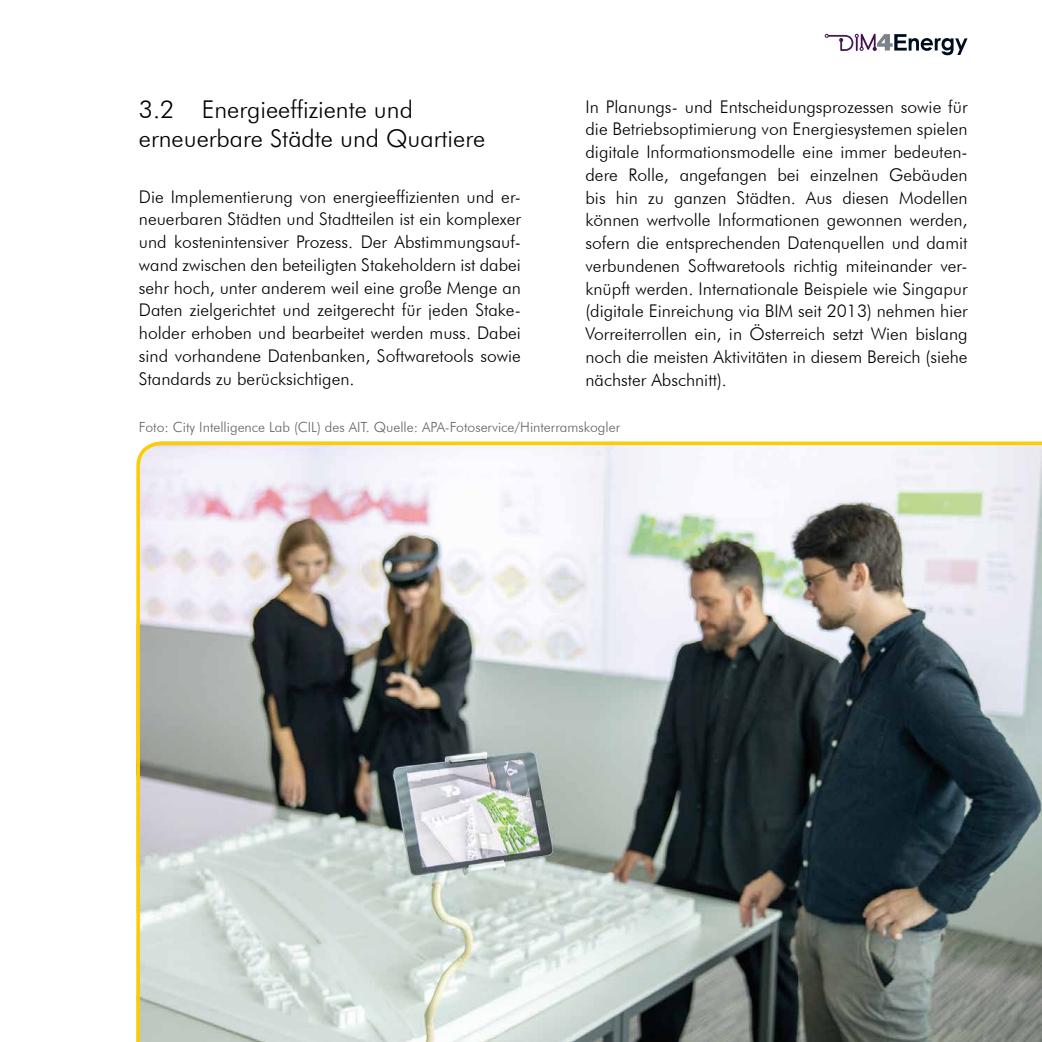
<style>
.page{position:relative;width:1042px;height:1042px;background:#fff}
.page>*{position:absolute;margin:0;border:0;box-sizing:border-box;transform-origin:0 0}
.t1{font:300 24.5px/29.4px "Futura BT";color:#000}
.t2{font:300 17.5px/22.8px "Futura BT";color:#000;text-align:justify}
.t3{font:300 14px "Futura BT";color:#646363}
</style>
<div class="page">
<img style="left:136px;top:441px;width:906px;height:601px">
<svg style="left:824px;top:34px;width:143px;height:21px"></svg>
<h1 class="t1" style="left:139px;top:94px;width:348px">3.2 Energieeffiziente und erneuerbare Städte und Quartiere</h1>
<p class="t2" style="left:585px;top:95px;width:383px">In Planungs- und Entscheidungsprozessen sowie für die Betriebsoptimierung von Energiesystemen spielen digitale Informationsmodelle eine immer bedeuten&shy;dere Rolle, angefangen bei einzelnen Gebäuden bis hin zu ganzen Städten. Aus diesen Modellen können wertvolle Informationen gewonnen werden, sofern die entsprechenden Datenquellen und damit verbundenen Softwaretools richtig miteinander ver&shy;knüpft werden. Internationale Beispiele wie Singapur (digitale Einreichung via BIM seit 2013) nehmen hier Vorreiterrollen ein, in Österreich setzt Wien bislang noch die meisten Aktivitäten in diesem Bereich (siehe nächster Abschnitt).</p>
<p class="t3" style="left:139px;top:418px;width:483px">Foto: City Intelligence Lab (CIL) des AIT. Quelle: APA-Fotoservice/Hinterramskogler</p>
<p class="t2" style="left:139px;top:185px;width:383px">Die Implementierung von energieeffizienten und er&shy;neuerbaren Städten und Stadtteilen ist ein komplexer und kostenintensiver Prozess. Der Abstimmungsauf&shy;wand zwischen den beteiligten Stakeholdern ist dabei sehr hoch, unter anderem weil eine große Menge an Daten zielgerichtet und zeitgerecht für jeden Stake&shy;holder erhoben und bearbeitet werden muss. Dabei sind vorhandene Datenbanken, Softwaretools sowie Standards zu berücksichtigen.</p>
</div>
